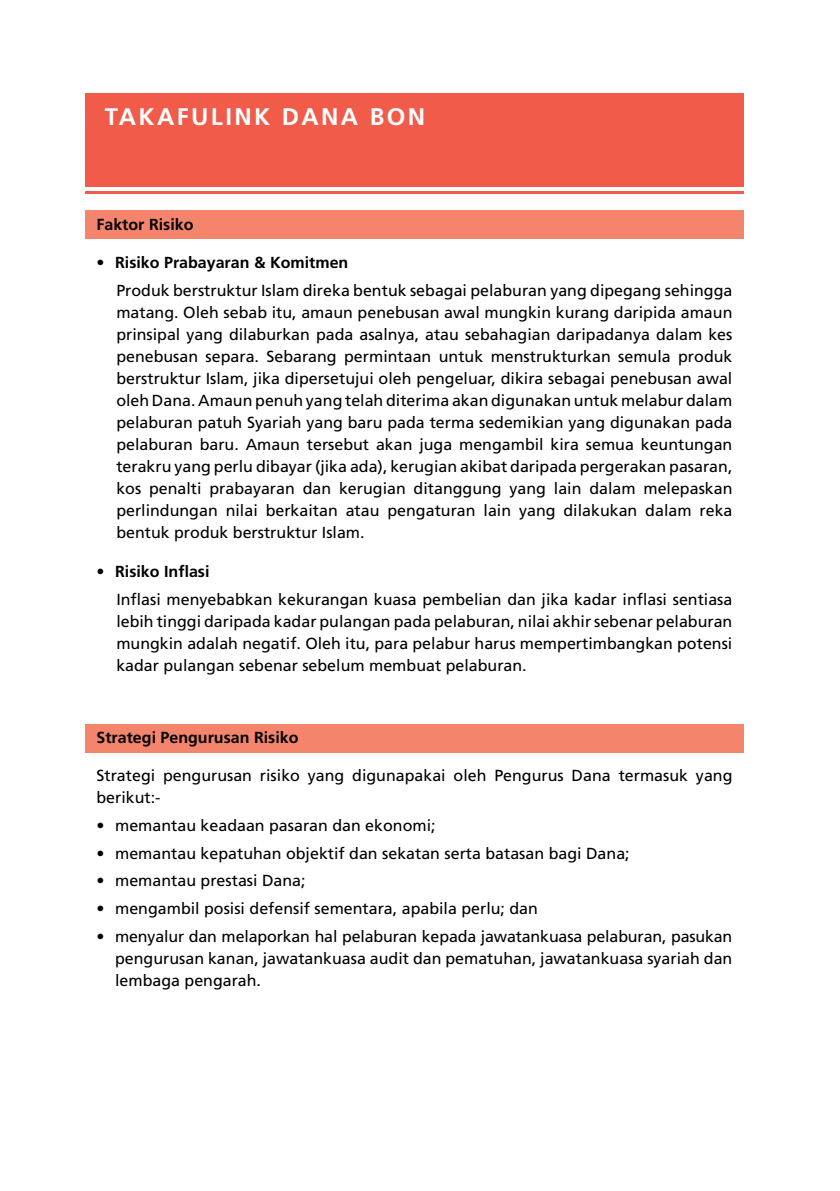
<style>
.page{position:relative;width:840px;height:1191px;background:#fff}
.page>*{position:absolute;margin:0;border:0;box-sizing:border-box;transform-origin:0 0}
.t1{font:700 24px "Frutiger";letter-spacing:.1em;color:#fff}
.t2{font:16px/22px "Frutiger";color:#000;text-align:justify}
.t3{font:700 16px "Frutiger";color:#000}
</style>
<div class="page">
<div style="left:85px;top:93px;width:658px;height:94px;background:#f15b4a"></div>
<hr style="left:85px;top:191px;width:658px;height:3px;background:#f15b4a">
<div style="left:85px;top:211px;width:658px;height:28px;background:#f5846d"></div>
<div style="left:85px;top:724px;width:658px;height:28px;background:#f5846d"></div>
<h1 class="t1" style="left:105px;top:103px;width:321px">TAKAFULINK DANA BON</h1>
<p class="t3" style="left:96px;top:215px;width:98px">Faktor Risiko</p>
<p class="t3" style="left:96px;top:253px;width:253px">• Risiko Prabayaran &amp; Komitmen</p>
<p class="t2" style="left:116px;top:279px;width:617px">Produk berstruktur Islam direka bentuk sebagai pelaburan yang dipegang sehingga matang. Oleh sebab itu, amaun penebusan awal mungkin kurang daripida amaun prinsipal yang dilaburkan pada asalnya, atau sebahagian daripadanya dalam kes penebusan separa. Sebarang permintaan untuk menstrukturkan semula produk berstruktur Islam, jika dipersetujui oleh pengeluar, dikira sebagai penebusan awal oleh Dana. Amaun penuh yang telah diterima akan digunakan untuk melabur dalam pelaburan patuh Syariah yang baru pada terma sedemikian yang digunakan pada pelaburan baru. Amaun tersebut akan juga mengambil kira semua keuntungan terakru yang perlu dibayar (jika ada), kerugian akibat daripada pergerakan pasaran, kos penalti prabayaran dan kerugian ditanggung yang lain dalam melepaskan perlindungan nilai berkaitan atau pengaturan lain yang dilakukan dalam reka bentuk produk berstruktur Islam.</p>
<p class="t3" style="left:96px;top:562px;width:114px">• Risiko Inflasi</p>
<p class="t2" style="left:116px;top:588px;width:617px">Inflasi menyebabkan kekurangan kuasa pembelian dan jika kadar inflasi sentiasa lebih tinggi daripada kadar pulangan pada pelaburan, nilai akhir sebenar pelaburan mungkin adalah negatif. Oleh itu, para pelabur harus mempertimbangkan potensi kadar pulangan sebenar sebelum membuat pelaburan.</p>
<p class="t3" style="left:96px;top:728px;width:203px">Strategi Pengurusan Risiko</p>
<p class="t2" style="left:96px;top:765px;width:637px">Strategi pengurusan risiko yang digunapakai oleh Pengurus Dana termasuk yang berikut:-</p>
<p class="t2" style="left:96px;top:814px;width:340px">• memantau keadaan pasaran dan ekonomi;</p>
<p class="t2" style="left:96px;top:842px;width:534px">• memantau kepatuhan objektif dan sekatan serta batasan bagi Dana;</p>
<p class="t2" style="left:96px;top:870px;width:210px">• memantau prestasi Dana;</p>
<p class="t2" style="left:96px;top:897px;width:443px">• mengambil posisi defensif sementara, apabila perlu; dan</p>
<p class="t2" style="left:115px;top:925px;width:618px;text-indent:-19px">• menyalur dan melaporkan hal pelaburan kepada jawatankuasa pelaburan, pasukan pengurusan kanan, jawatankuasa audit dan pematuhan, jawatankuasa syariah dan lembaga pengarah.</p>
</div>
